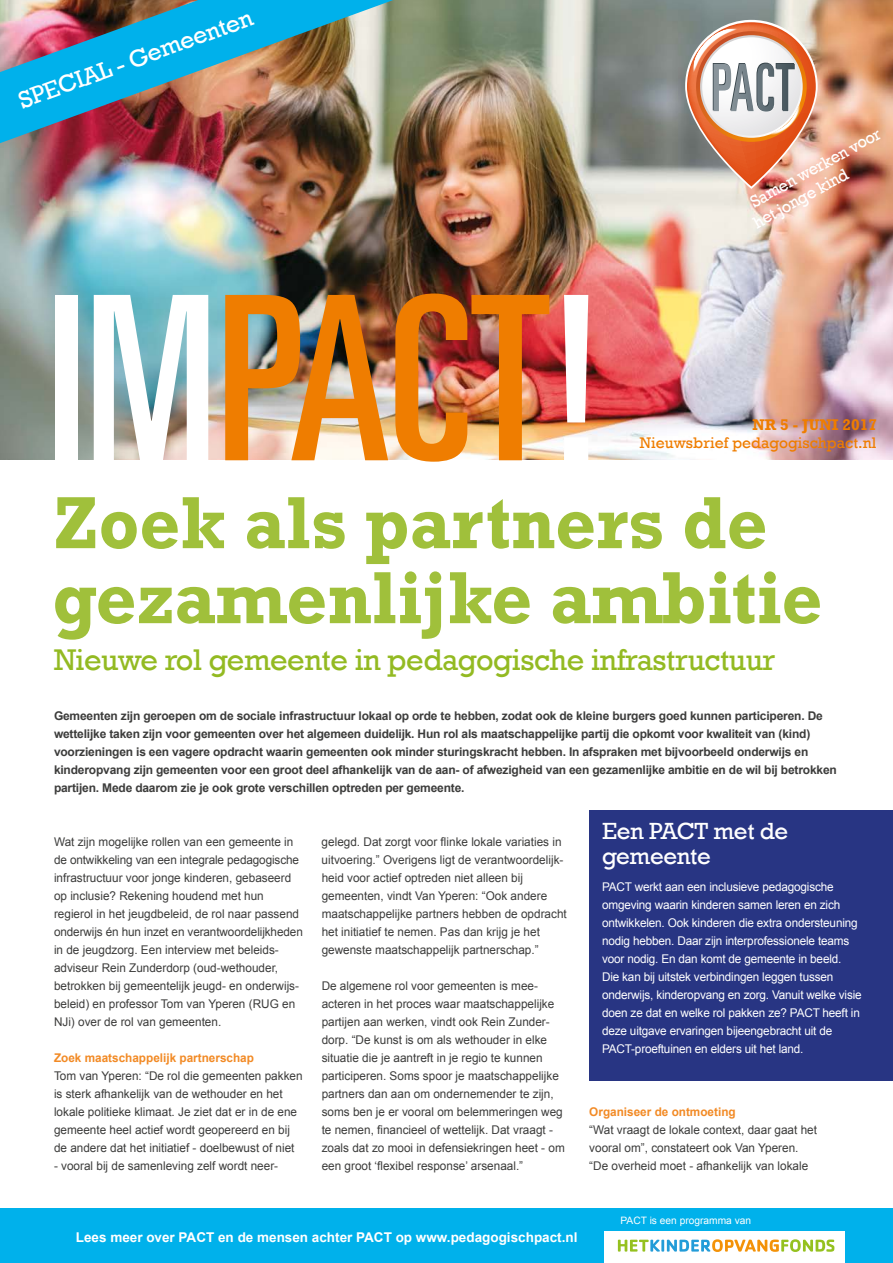
<style>
.page{position:relative;width:893px;height:1263px;background:#fff}
.page>*{position:absolute;margin:0;border:0;box-sizing:border-box;transform-origin:0 0}
.t1{font:ultra-condensed 229.05px "Univers LT Std";color:#ef7d00}
.t2{font:700 75px/75px "Rockwell Std";color:#a0c03b;scale:.95 1}
.t3{font:30.75px "Rockwell";letter-spacing:-.015em;color:#93ba22}
.t4{font:24.75px "Rockwell";color:#fff}
.t5{font:24px/24.9px "Rockwell";letter-spacing:-.015em;color:#fff}
.t6{font:17.4px/19.6px "Rockwell";color:#fff;scale:.95 1}
.t7{font:15.75px "Rockwell";color:#ef7d00}
.t8{font:700 15.75px "Rockwell Std";color:#ef7d00}
.t9{font:700 13.5px "Arial";color:#fff}
.t10{font:12px/18px "Arial";color:#3c3c3b}
.t11{font:700 12px/18px "Arial";letter-spacing:-.015em;color:#3c3c3b}
.t12{font:12px/18px "Arial";letter-spacing:-.015em;color:#fff}
.t13{font:700 12px "Arial";color:#f28a25}
.t14{font:10.2px "Arial";color:#fff}
.s1{color:#fff}
</style>
<div class="page">
<img style="left:0;top:0;width:893px;height:459px">
<img style="left:685px;top:20px;width:133px;height:169px">
<div style="left:0;top:1209px;width:893px;height:54px;background:#00b1eb"></div>
<div style="left:604px;top:1231px;width:241px;height:32px;background:#fff"></div>
<svg style="left:618px;top:1239px;width:216px;height:13px"></svg>
<div style="left:589px;top:810px;width:304px;height:270px;background:#283583"></div>
<img style="left:0;top:0;width:393px;height:143px">
<h3 class="t4" style="left:15px;top:87px;width:249px;rotate:-20deg">SPECIAL - Gemeenten</h3>
<h1 class="t1" style="left:47px;top:249px;width:556px"><span class="s1">IM</span>PACT<span class="s1">!</span></h1>
<h3 class="t6" style="left:740px;top:198px;width:163px;text-indent:8px;rotate:-29deg">Samen werken voor het jonge kind</h3>
<h3 class="t8" style="left:752px;top:415px;width:126px">NR 5 - JUNI 2017</h3>
<h3 class="t7" style="left:640px;top:434px;width:238px">Nieuwsbrief pedagogischpact.nl</h3>
<h2 class="t2" style="left:53px;top:484px;width:812px">Zoek als partners de gezamenlijke ambitie</h2>
<h3 class="t3" style="left:54px;top:642px;width:723px">Nieuwe rol gemeente in pedagogische infrastructuur</h3>
<p class="t11" style="left:54px;top:707px;width:784px">Gemeenten zijn geroepen om de sociale infrastructuur lokaal op orde te hebben, zodat ook de kleine burgers goed kunnen participeren. De wettelijke taken zijn voor gemeenten over het algemeen duidelijk. Hun rol als maatschappelijke partij die opkomt voor kwaliteit van (kind) voorzieningen is een vagere opdracht waarin gemeenten ook minder sturingskracht hebben. In afspraken met bijvoorbeeld onderwijs en kinderopvang zijn gemeenten voor een groot deel afhankelijk van de aan- of afwezigheid van een gezamenlijke ambitie en de wil bij betrokken partijen. Mede daarom zie je ook grote verschillen optreden per gemeente.</p>
<p class="t10" style="left:54px;top:833px;width:250px">Wat zijn mogelijke rollen van een gemeente in de ontwikkeling van een integrale pedagogische infrastructuur voor jonge kinderen, gebaseerd op inclusie? Rekening houdend met hun regierol in het jeugdbeleid, de rol naar passend onderwijs én hun inzet en verantwoordelijkheden in de jeugdzorg. Een interview met beleids&shy;adviseur Rein Zunderdorp (oud-wethouder, betrokken bij gemeentelijk jeugd- en onderwijs&shy;beleid) en professor Tom van Yperen (RUG en NJi) over de rol van gemeenten.</p>
<p class="t13" style="left:54px;top:1051px;width:201px">Zoek maatschappelijk partnerschap</p>
<p class="t10" style="left:54px;top:1067px;width:250px">Tom van Yperen: “De rol die gemeenten pakken is sterk afhankelijk van de wethouder en het lokale politieke klimaat. Je ziet dat er in de ene gemeente heel actief wordt geopereerd en bij de andere dat het initiatief - doelbewust of niet</p>
<p class="t10" style="left:54px;top:1157px;width:226px">- vooral bij de samenleving zelf wordt neer-</p>
<p class="t10" style="left:322px;top:833px;width:247px">gelegd. Dat zorgt voor flinke lokale variaties in uitvoering.” Overigens ligt de verantwoordelijk&shy;heid voor actief optreden niet alleen bij gemeenten, vindt Van Yperen: “Ook andere maatschappelijke partners hebben de opdracht het initiatief te nemen. Pas dan krijg je het gewenste maatschappelijk partnerschap.”</p>
<p class="t10" style="left:322px;top:977px;width:245px">De algemene rol voor gemeenten is mee&shy;acteren in het proces waar maatschappelijke partijen aan werken, vindt ook Rein Zunder&shy;dorp. “De kunst is om als wethouder in elke situatie die je aantreft in je regio te kunnen participeren. Soms spoor je maatschappelijke partners dan aan om ondernemender te zijn, soms ben je er vooral om belemmeringen weg te nemen, financieel of wettelijk. Dat vraagt - zoals dat zo mooi in defensiekringen heet - om een groot ‘flexibel response’ arsenaal.”</p>
<h3 class="t5" style="left:602px;top:819px;width:188px">Een PACT met de gemeente</h3>
<p class="t12" style="left:602px;top:878px;width:261px">PACT werkt aan een inclusieve pedagogische omgeving waarin kinderen samen leren en zich ontwikkelen. Ook kinderen die extra ondersteuning nodig hebben. Daar zijn interprofessionele teams voor nodig. En dan komt de gemeente in beeld.<br>Die kan bij uitstek verbindingen leggen tussen onderwijs, kinderopvang en zorg. Vanuit welke visie doen ze dat en welke rol pakken ze? PACT heeft in deze uitgave ervaringen bijeengebracht uit de PACT-proeftuinen en elders uit het land.</p>
<p class="t13" style="left:589px;top:1105px;width:148px">Organiseer de ontmoeting</p>
<p class="t10" style="left:589px;top:1121px;width:229px">“Wat vraagt de lokale context, daar gaat het vooral om”, constateert ook Van Yperen. “De overheid moet - afhankelijk van lokale</p>
<p class="t9" style="left:76px;top:1229px;width:503px">Lees meer over PACT en de mensen achter PACT op www.pedagogischpact.nl</p>
<p class="t14" style="left:621px;top:1215px;width:132px">PACT is een programma van</p>
</div>
